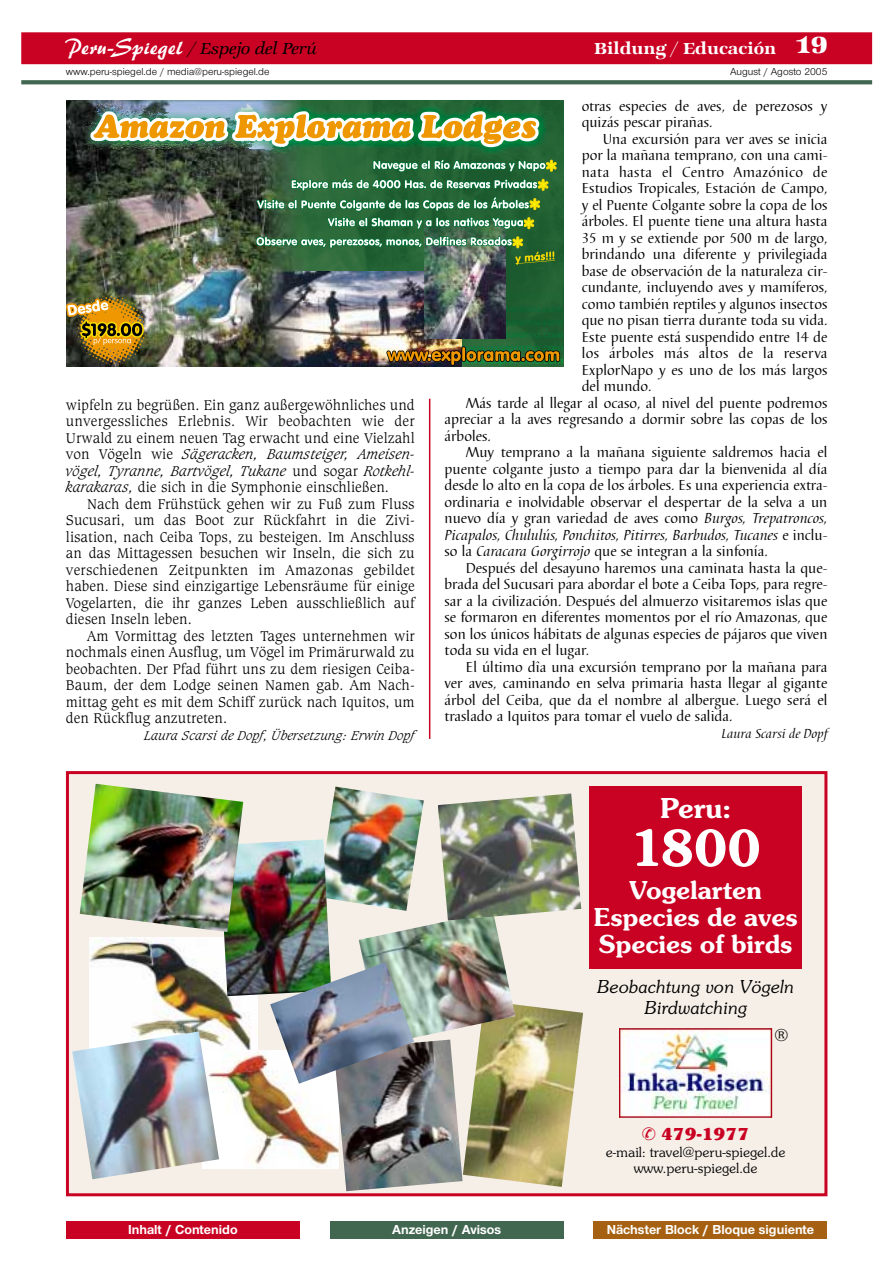
<style>
.page{position:relative;width:893px;height:1263px;background:#fff}
.page>*{position:absolute;margin:0;border:0;box-sizing:border-box;transform-origin:0 0}
.t1{font:600 54px "Souvenir Itc T";color:#fff}
.t2{font:600 30px "Souvenir Itc T";color:#fff}
.t3{font:600 27px/27px "Souvenir Itc T";color:#fff;text-align:center}
.t4{font:800 24px "Zapf International Itc T";color:#fff}
.t5{font:italic 300 19.5px/21px "Souvenir Itc T";color:#000;text-align:center}
.t6{font:700 18px "Souvenir Itc T";color:#c90122}
.t7{font:300 18px "Souvenir Itc T";color:#000}
.t8{font:italic 500 16.5px "Zapf International Itc T";color:#000}
.t9{font:600 16.5px "Zapf International Itc T";color:#fff}
.t10{font:15px/16.5px "Barbedor T";color:#000}
.t11{font:300 15px/16.5px "Caxton BT";color:#000;text-align:justify}
.t12{font:italic 15px "Barbedor T";color:#000}
.t13{font:15px "Barbedor T";letter-spacing:.02em;color:#000}
.t14{font:300 15px/16.5px "Souvenir Itc T";color:#000;text-align:center}
.t15{font:700 13.5px "Nimbus Sans Novus T";color:#fff}
.t16{font:italic 300 13.5px "Caxton BT";color:#000}
.t17{font:italic 13.5px "Barbedor T";letter-spacing:-.005em;color:#000}
.t18{font:10.5px "Nimbus Sans Novus T";color:#000}
.s1{font-family:"Brush 445 BT";font-weight:400;font-style:normal;font-size:21px;color:#fff}
.s2{font-style:italic}
.s3{font-style:normal}
</style>
<div class="page">
<div style="left:21px;top:32px;width:851px;height:32px;background:#c90122"></div>
<svg style="left:21px;top:80px;width:851px;height:4px;background:#496c57"></svg>
<hr style="left:429px;top:399px;width:1px;height:340px;background:#c90122">
<div style="left:66px;top:1222px;width:234px;height:17px;background:#c90122"></div>
<div style="left:330px;top:1222px;width:233px;height:17px;background:#426751"></div>
<div style="left:593px;top:1222px;width:234px;height:17px;background:#a66011"></div>
<div style="left:67px;top:773px;width:759px;height:422px;background:#f6efe7"></div>
<div style="left:66px;top:771px;width:761px;height:425px;border:3px solid #c90122"></div>
<div style="left:589px;top:786px;width:212px;height:183px;background:#c90122"></div>
<img style="left:327px;top:787px;width:97px;height:124px">
<img style="left:463px;top:1004px;width:120px;height:183px">
<img style="left:89px;top:937px;width:168px;height:114px">
<img style="left:219px;top:1051px;width:115px;height:117px">
<img style="left:359px;top:921px;width:156px;height:124px">
<img style="left:334px;top:1040px;width:128px;height:151px">
<img style="left:219px;top:839px;width:112px;height:157px">
<img style="left:80px;top:784px;width:163px;height:148px">
<img style="left:621px;top:1030px;width:149px;height:86px">
<div style="left:619px;top:1028px;width:153px;height:90px;border:1px solid #ac0212"></div>
<img style="left:72px;top:1031px;width:147px;height:148px">
<img style="left:270px;top:962px;width:144px;height:122px">
<img style="left:438px;top:793px;width:143px;height:128px">
<img style="left:334px;top:101px;width:229px;height:266px">
<img style="left:302px;top:272px;width:160px;height:95px">
<img style="left:66px;top:101px;width:236px;height:266px">
<img style="left:86px;top:32px;width:248px;height:252px">
<svg style="left:318px;top:32px;width:226px;height:72px"></svg>
<img style="left:462px;top:338px;width:24px;height:6px">
<img style="left:424px;top:265px;width:82px;height:73px">
<img style="left:385px;top:344px;width:176px;height:23px">
<img style="left:66px;top:293px;width:83px;height:74px">
<img style="left:94px;top:104px;width:462px;height:161px">
<h3 class="t4" style="left:794px;top:34px;width:34px">19</h3>
<p class="t8" style="left:66px;top:41px;width:252px"><span class="s1">Peru-Spiegel</span> / Espejo del Perú</p>
<p class="t9" style="left:594px;top:41px;width:184px">Bildung / Educación</p>
<p class="t18" style="left:66px;top:68px;width:205px">www.peru-spiegel.de / media@peru-spiegel.de</p>
<p class="t18" style="left:730px;top:68px;width:99px">August / Agosto 2005</p>
<p class="t11" style="left:66px;top:397px;width:350px">wipfeln zu begrüßen. Ein ganz außergewöhnliches und unvergessliches Erlebnis. Wir beobachten wie der Urwald zu einem neuen Tag erwacht und eine Vielzahl von Vögeln wie <span class="s2">Sägeracken, Baumsteiger, Ameisen&shy;vögel, Tyranne, Bartvögel, Tukane</span> und sogar <span class="s2">Rotkehl&shy;karakaras,</span> die sich in die Symphonie einschließen.</p>
<p class="t11" style="left:66px;top:496px;width:350px;text-indent:21px">Nach dem Frühstück gehen wir zu Fuß zum Fluss Sucusari, um das Boot zur Rückfahrt in die Zivi&shy;lisation, nach Ceiba Tops, zu besteigen. Im Anschluss an das Mittagessen besuchen wir Inseln, die sich zu verschiedenen Zeitpunkten im Amazonas gebildet haben. Diese sind einzigartige Lebensräume für einige Vogelarten, die ihr ganzes Leben ausschließlich auf diesen Inseln leben.</p>
<p class="t11" style="left:66px;top:628px;width:350px;text-indent:21px">Am Vormittag des letzten Tages unternehmen wir nochmals einen Ausflug, um Vögel im Primärurwald zu beobachten. Der Pfad führt uns zu dem riesigen Ceiba-Baum, der dem Lodge seinen Namen gab. Am Nach&shy;mittag geht es mit dem Schiff zurück nach Iquitos, um den Rückflug anzutreten.</p>
<p class="t16" style="left:145px;top:729px;width:280px">Laura Scarsi de Dopf, Übersetzung: Erwin Dopf</p>
<p class="t10" style="left:581px;top:99px;width:247px">otras especies de aves, de perezosos y quizás pescar pirañas.</p>
<p class="t10" style="left:603px;top:132px;width:226px">Una excursión para ver aves se inicia</p>
<p class="t10" style="left:581px;top:149px;width:247px">por la mañana temprano, con una cami-</p>
<p class="t13" style="left:581px;top:165px;width:247px">nata hasta el Centro Amazónico de</p>
<p class="t10" style="left:581px;top:182px;width:247px">Estudios Tropicales, Estación de Campo,</p>
<p class="t10" style="left:581px;top:198px;width:247px">y el Puente Colgante sobre la copa de los</p>
<p class="t10" style="left:581px;top:215px;width:247px">árboles. El puente tiene una altura hasta</p>
<p class="t10" style="left:581px;top:231px;width:247px">35 m y se extiende por 500 m de largo,</p>
<p class="t10" style="left:581px;top:248px;width:247px">brindando una diferente y privilegiada</p>
<p class="t10" style="left:581px;top:264px;width:247px">base de observación de la naturaleza cir-</p>
<p class="t10" style="left:581px;top:281px;width:247px">cundante, incluyendo aves y mamíferos,</p>
<p class="t10" style="left:581px;top:297px;width:247px">como también reptiles y algunos insectos</p>
<p class="t10" style="left:581px;top:314px;width:247px">que no pisan tierra durante toda su vida.</p>
<p class="t10" style="left:581px;top:330px;width:247px">Este puente está suspendido entre 14 de</p>
<p class="t13" style="left:581px;top:347px;width:247px">los árboles más altos de la reserva</p>
<p class="t10" style="left:581px;top:363px;width:247px">ExplorNapo y es uno de los más largos</p>
<p class="t10" style="left:581px;top:380px;width:71px">del mundo.</p>
<p class="t10" style="left:466px;top:396px;width:363px">Más tarde al llegar al ocaso, al nivel del puente podremos</p>
<p class="t10" style="left:444px;top:413px;width:384px">apreciar a la aves regresando a dormir sobre las copas de los</p>
<p class="t10" style="left:444px;top:429px;width:48px">árboles.</p>
<p class="t10" style="left:466px;top:446px;width:363px">Muy temprano a la mañana siguiente saldremos hacia el</p>
<p class="t10" style="left:444px;top:462px;width:384px">puente colgante justo a tiempo para dar la bienvenida al día</p>
<p class="t10" style="left:444px;top:479px;width:384px">desde lo alto en la copa de los árboles. Es una experiencia extra-</p>
<p class="t10" style="left:444px;top:495px;width:384px">ordinaria e inolvidable observar el despertar de la selva a un</p>
<p class="t10" style="left:444px;top:512px;width:384px">nuevo día y gran variedad de aves como <span class="s2">Burgos, Trepatroncos,</span></p>
<p class="t12" style="left:444px;top:528px;width:384px">Picapalos, Chululús, Ponchitos, Pitirres, Barbudos, Tucanes <span class="s3">e inclu-</span></p>
<p class="t10" style="left:444px;top:545px;width:325px">so la <span class="s2">Caracara Gorgirrojo</span> que se integran a la sinfonía.</p>
<p class="t10" style="left:466px;top:561px;width:363px">Después del desayuno haremos una caminata hasta la que-</p>
<p class="t10" style="left:444px;top:578px;width:384px">brada del Sucusari para abordar el bote a Ceiba Tops, para regre-</p>
<p class="t10" style="left:444px;top:594px;width:384px">sar a la civilización. Después del almuerzo visitaremos islas que</p>
<p class="t10" style="left:444px;top:611px;width:384px">se formaron en diferentes momentos por el río Amazonas, que</p>
<p class="t10" style="left:444px;top:627px;width:384px">son los únicos hábitats de algunas especies de pájaros que viven</p>
<p class="t10" style="left:444px;top:644px;width:146px">toda su vida en el lugar.</p>
<p class="t10" style="left:466px;top:660px;width:363px">El último dîa una excursión temprano por la mañana para</p>
<p class="t10" style="left:444px;top:677px;width:384px">ver aves, caminando en selva primaria hasta llegar al gigante</p>
<p class="t10" style="left:444px;top:693px;width:384px">árbol del Ceiba, que da el nombre al albergue. Luego será el</p>
<p class="t10" style="left:444px;top:710px;width:289px">traslado a Iquitos para tomar el vuelo de salida.</p>
<p class="t17" style="left:721px;top:728px;width:107px">Laura Scarsi de Dopf</p>
<h2 class="t2" style="left:660px;top:797px;width:72px">Peru:</h2>
<h1 class="t1" style="left:630px;top:829px;width:132px">1800</h1>
<h3 class="t3" style="left:593px;top:879px;width:205px">Vogelarten<br>Especies de aves<br>Species of birds</h3>
<h3 class="t5" style="left:597px;top:977px;width:199px">Beobachtung von Vögeln<br>Birdwatching</h3>
<p class="t7" style="left:774px;top:1029px;width:15px">®</p>
<p class="t6" style="left:642px;top:1128px;width:109px">✆ 479-1977</p>
<p class="t14" style="left:605px;top:1145px;width:181px">e-mail: travel@peru-spiegel.de www.peru-spiegel.de</p>
<p class="t15" style="left:128px;top:1224px;width:111px">Inhalt / Contenido</p>
<p class="t15" style="left:392px;top:1224px;width:110px">Anzeigen / Avisos</p>
<p class="t15" style="left:606px;top:1224px;width:209px">Nächster Block / Bloque siguiente</p>
</div>
